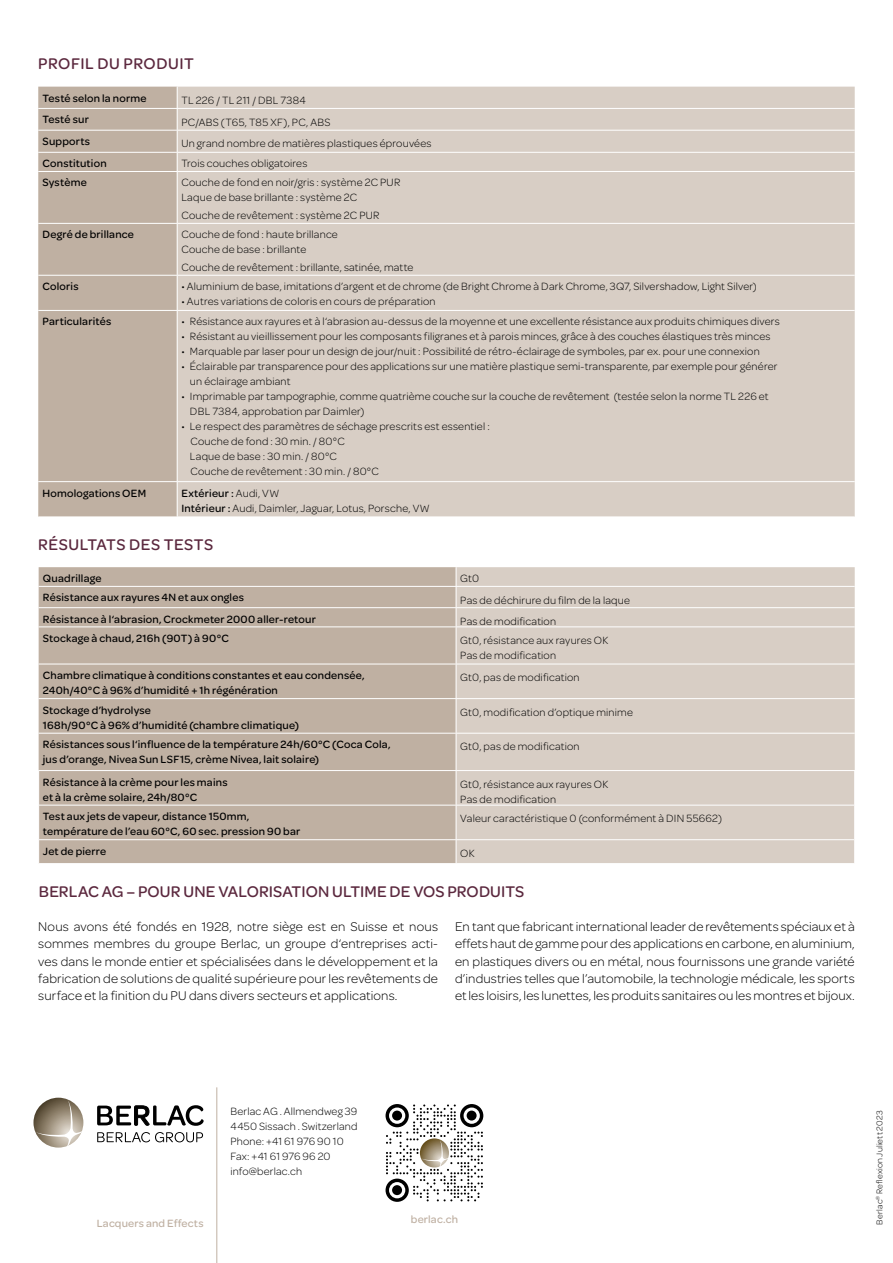
<style>
.page{position:relative;width:893px;height:1263px;background:#fff}
.page>*{position:absolute;margin:0;border:0;box-sizing:border-box;transform-origin:0 0}
.t1{font:500 16.5px "Omnes";letter-spacing:.01em;color:#5b283e}
.t2{font:500 16.5px "Omnes";letter-spacing:.035em;color:#5b283e}
.t3{font:500 16.5px "Omnes";letter-spacing:.03em;color:#5b283e}
.t4{font:300 13.5px/17.2px "Omnes";letter-spacing:.01em;color:#000;text-align:justify}
.t5{font:300 11.25px/15px "Omnes";letter-spacing:.02em;color:#000}
.t6{font:500 11.25px/15px "Omnes";letter-spacing:.02em;color:#000}
.t7{font:500 11.25px "Omnes";letter-spacing:.015em;color:#bfb0a2}
.t8{font:300 9px "Omnes";letter-spacing:.02em;color:#000}
.s1{font-weight:500}
</style>
<div class="page">
<svg style="left:97px;top:1132px;width:106px;height:10px"></svg>
<svg style="left:97px;top:1105px;width:107px;height:21px"></svg>
<svg style="left:33px;top:1098px;width:50px;height:49px"></svg>
<svg style="left:36px;top:1100px;width:46px;height:46px"></svg>
<hr style="left:216px;top:1087px;width:1px;height:176px;background:#bfb0a2">
<svg style="left:386px;top:1104px;width:97px;height:98px"></svg>
<div style="left:38px;top:87px;width:139px;height:429px;background:#bfb0a2"></div>
<div style="left:178px;top:87px;width:677px;height:429px;background:#d8cec5"></div>
<hr style="left:38px;top:108px;width:140px;height:1px;background:#fff">
<hr style="left:177px;top:108px;width:678px;height:1px;background:#fff">
<hr style="left:38px;top:130px;width:139px;height:1px;background:#fff">
<hr style="left:177px;top:130px;width:678px;height:1px;background:#fff">
<hr style="left:38px;top:152px;width:139px;height:1px;background:#fff">
<hr style="left:177px;top:152px;width:678px;height:1px;background:#fff">
<svg style="left:177px;top:87px;width:1px;height:84px"></svg>
<hr style="left:38px;top:171px;width:139px;height:1px;background:#fff">
<hr style="left:177px;top:171px;width:678px;height:1px;background:#fff">
<hr style="left:38px;top:223px;width:139px;height:1px;background:#fff">
<hr style="left:177px;top:223px;width:678px;height:1px;background:#fff">
<hr style="left:38px;top:275px;width:139px;height:1px;background:#fff">
<hr style="left:177px;top:275px;width:678px;height:1px;background:#fff">
<hr style="left:38px;top:310px;width:139px;height:1px;background:#fff">
<hr style="left:177px;top:310px;width:678px;height:1px;background:#fff">
<hr style="left:38px;top:481px;width:139px;height:1px;background:#fff">
<hr style="left:177px;top:481px;width:678px;height:1px;background:#fff">
<div style="left:39px;top:567px;width:417px;height:296px;background:#bfb0a2"></div>
<div style="left:457px;top:567px;width:398px;height:296px;background:#d8cec5"></div>
<hr style="left:39px;top:586px;width:417px;height:1px;background:#fff">
<hr style="left:456px;top:586px;width:399px;height:1px;background:#fff">
<hr style="left:39px;top:607px;width:417px;height:1px;background:#fff">
<hr style="left:456px;top:607px;width:399px;height:1px;background:#fff">
<svg style="left:456px;top:567px;width:1px;height:59px"></svg>
<hr style="left:39px;top:626px;width:417px;height:1px;background:#fff">
<hr style="left:456px;top:626px;width:399px;height:1px;background:#fff">
<hr style="left:39px;top:664px;width:417px;height:1px;background:#fff">
<hr style="left:456px;top:664px;width:399px;height:1px;background:#fff">
<hr style="left:39px;top:698px;width:417px;height:1px;background:#fff">
<hr style="left:456px;top:698px;width:399px;height:1px;background:#fff">
<hr style="left:39px;top:733px;width:417px;height:1px;background:#fff">
<hr style="left:456px;top:733px;width:399px;height:1px;background:#fff">
<hr style="left:39px;top:805px;width:417px;height:1px;background:#fff">
<hr style="left:456px;top:805px;width:398px;height:1px;background:#fff">
<hr style="left:39px;top:839px;width:417px;height:1px;background:#fff">
<hr style="left:456px;top:839px;width:398px;height:1px;background:#fff">
<svg style="left:456px;top:840px;width:1px;height:23px"></svg>
<hr style="left:38px;top:770px;width:418px;height:1px;background:#fff">
<hr style="left:456px;top:770px;width:399px;height:1px;background:#fff">
<hr style="left:854px;top:771px;width:1px;height:34px;background:#fff">
<hr style="left:854px;top:805px;width:1px;height:35px;background:#fff">
<svg style="left:854px;top:840px;width:1px;height:23px"></svg>
<h1 class="t3" style="left:38px;top:52px;width:157px">PROFIL DU PRODUIT</h1>
<p class="t6" style="left:43px;top:90px;width:106px">Testé selon la norme</p>
<p class="t5" style="left:181px;top:92px;width:126px">TL 226 / TL 211 / DBL 7384</p>
<p class="t6" style="left:43px;top:111px;width:48px">Testé sur</p>
<p class="t5" style="left:181px;top:114px;width:150px">PC/ABS (T65, T85 XF), PC, ABS</p>
<p class="t6" style="left:43px;top:133px;width:49px">Supports</p>
<p class="t5" style="left:181px;top:135px;width:252px">Un grand nombre de matières plastiques éprouvées</p>
<p class="t6" style="left:43px;top:155px;width:66px">Constitution</p>
<p class="t5" style="left:181px;top:155px;width:127px">Trois couches obligatoires</p>
<p class="t6" style="left:43px;top:174px;width:46px">Système</p>
<p class="t5" style="left:181px;top:175px;width:220px">Couche de fond en noir/gris : système 2C PUR<br>Laque de base brillante : système 2C</p>
<p class="t5" style="left:181px;top:207px;width:200px">Couche de revêtement : système 2C PUR</p>
<p class="t6" style="left:43px;top:226px;width:93px">Degré de brillance</p>
<p class="t5" style="left:181px;top:226px;width:158px">Couche de fond : haute brillance<br>Couche de base : brillante</p>
<p class="t5" style="left:181px;top:259px;width:234px">Couche de revêtement : brillante, satinée, matte</p>
<p class="t6" style="left:43px;top:278px;width:38px">Coloris</p>
<p class="t5" style="left:181px;top:278px;width:577px">• Aluminium de base, imitations d’argent et de chrome (de Bright Chrome à Dark Chrome, 3Q7, Silvershadow, Light Silver)</p>
<p class="t5" style="left:181px;top:293px;width:256px">• Autres variations de coloris en cours de préparation</p>
<p class="t6" style="left:43px;top:313px;width:70px">Particularités</p>
<p class="t5" style="left:181px;top:313px;width:600px">• Résistance aux rayures et à l‘abrasion au-dessus de la moyenne et une excellente résistance aux produits chimiques divers</p>
<p class="t5" style="left:181px;top:328px;width:591px">• Résistant au vieillissement pour les composants filigranes et à parois minces, grâce à des couches élastiques très minces</p>
<p class="t5" style="left:181px;top:343px;width:580px">• Marquable par laser pour un design de jour/nuit : Possibilité de rétro-éclairage de symboles, par ex. pour une connexion</p>
<p class="t5" style="left:190px;top:358px;width:589px;text-indent:-9px">• Éclairable par transparence pour des applications sur une matière plastique semi-transparente, par exemple pour générer un éclairage ambiant</p>
<p class="t5" style="left:190px;top:388px;width:580px;text-indent:-9px">• Imprimable par tampographie, comme quatrième couche sur la couche de revêtement (testée selon la norme TL 226 et<br>DBL 7384, approbation par Daimler)</p>
<p class="t5" style="left:190px;top:418px;width:301px;text-indent:-9px">• Le respect des paramètres de séchage prescrits est essentiel :<br>Couche de fond : 30 min. / 80°C<br>Laque de base : 30 min. / 80°C<br>Couche de revêtement : 30 min. / 80°C</p>
<p class="t6" style="left:43px;top:485px;width:105px">Homologations OEM</p>
<p class="t5" style="left:181px;top:485px;width:250px"><span class="s1">Extérieur :</span> Audi, VW<br><span class="s1">Intérieur :</span> Audi, Daimler, Jaguar, Lotus, Porsche, VW</p>
<h1 class="t2" style="left:38px;top:533px;width:177px">RÉSULTATS DES TESTS</h1>
<p class="t6" style="left:43px;top:570px;width:60px">Quadrillage</p>
<p class="t5" style="left:460px;top:570px;width:20px">Gt0</p>
<p class="t6" style="left:43px;top:589px;width:203px">Résistance aux rayures 4N et aux ongles</p>
<p class="t5" style="left:460px;top:592px;width:171px">Pas de déchirure du film de la laque</p>
<p class="t6" style="left:43px;top:611px;width:274px">Résistance à l‘abrasion, Crockmeter 2000 aller-retour</p>
<p class="t5" style="left:460px;top:613px;width:97px">Pas de modification</p>
<p class="t6" style="left:43px;top:630px;width:187px">Stockage à chaud, 216h (90T) à 90°C</p>
<p class="t5" style="left:460px;top:632px;width:150px">Gt0, résistance aux rayures OK<br>Pas de modification</p>
<p class="t6" style="left:43px;top:667px;width:323px">Chambre climatique à conditions constantes et eau condensée,<br>240h/40°C à 96% d’humidité + 1h régénération</p>
<p class="t5" style="left:460px;top:669px;width:121px">Gt0, pas de modification</p>
<p class="t6" style="left:43px;top:702px;width:258px">Stockage d’hydrolyse<br>168h/90°C à 96% d’humidité (chambre climatique)</p>
<p class="t5" style="left:460px;top:704px;width:174px">Gt0, modification d’optique minime</p>
<p class="t6" style="left:43px;top:736px;width:349px">Résistances sous l‘influence de la température 24h/60°C (Coca Cola, jus d’orange, Nivea Sun LSF15, crème Nivea, lait solaire)</p>
<p class="t5" style="left:460px;top:738px;width:121px">Gt0, pas de modification</p>
<p class="t6" style="left:43px;top:773px;width:186px">Résistance à la crème pour les mains et à la crème solaire, 24h/80°C</p>
<p class="t5" style="left:460px;top:776px;width:150px">Gt0, résistance aux rayures OK<br>Pas de modification</p>
<p class="t6" style="left:43px;top:808px;width:259px">Test aux jets de vapeur, distance 150mm, température de l’eau 60°C, 60 sec. pression 90 bar</p>
<p class="t5" style="left:460px;top:810px;width:263px">Valeur caractéristique 0 (conformément à DIN 55662)</p>
<p class="t6" style="left:43px;top:843px;width:65px">Jet de pierre</p>
<p class="t5" style="left:460px;top:845px;width:16px">OK</p>
<h1 class="t1" style="left:39px;top:880px;width:487px">BERLAC AG – POUR UNE VALORISATION ULTIME DE VOS PRODUITS</h1>
<p class="t4" style="left:38px;top:917px;width:401px">Nous avons été fondés en 1928, notre siège est en Suisse et nous sommes membres du groupe Berlac, un groupe d‘entreprises acti&shy;ves dans le monde entier et spécialisées dans le développement et la fabrication de solutions de qualité supérieure pour les revêtements de surface et la finition du PU dans divers secteurs et applications.</p>
<p class="t4" style="left:455px;top:917px;width:401px">En tant que fabricant international leader de revêtements spéciaux et à effets haut de gamme pour des applications en carbone, en aluminium, en plastiques divers ou en métal, nous fournissons une grande variété d’industries telles que l’automobile, la technologie médicale, les sports et les loisirs, les lunettes, les produits sanitaires ou les montres et bijoux.</p>
<p class="t7" style="left:97px;top:1216px;width:108px">Lacquers and Effects</p>
<p class="t5" style="left:231px;top:1103px;width:128px">Berlac AG . Allmendweg 39<br>4450 Sissach . Switzerland<br>Phone: +41 61 976 90 10<br>Fax: +41 61 976 96 20 info@berlac.ch</p>
<p class="t7" style="left:411px;top:1211px;width:49px">berlac.ch</p>
<p class="t8" style="left:873px;top:1225px;width:116px;rotate:-90deg">Berlac<sup>®</sup> Reflexion Juliett 2023</p>
</div>
